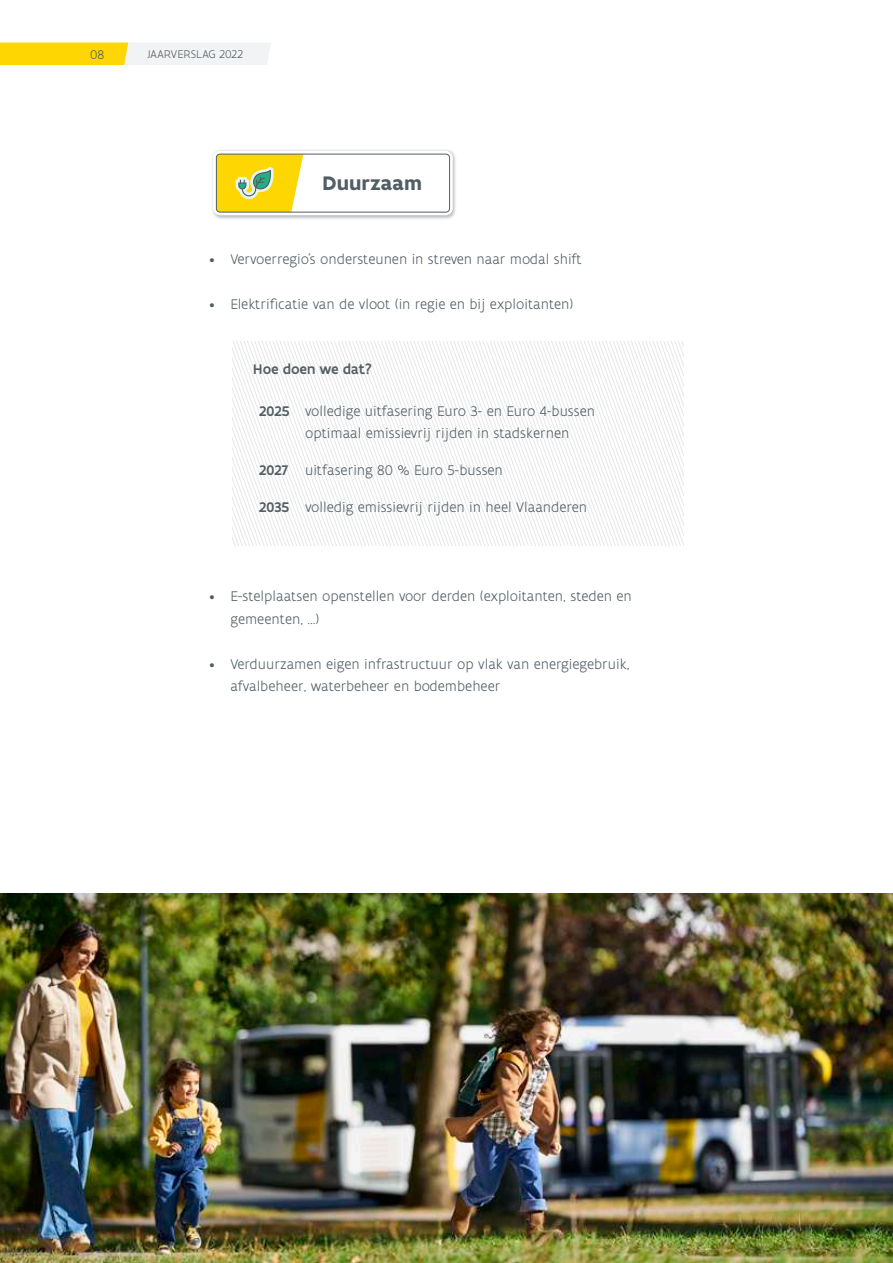
<style>
.page{position:relative;width:893px;height:1263px;background:#fff}
.page>*{position:absolute;margin:0;border:0;box-sizing:border-box;transform-origin:0 0}
.t1{font:700 21px "Flanders Art Sans";color:#525e65}
.t2{font:300 15px/22.5px "Flanders Art Sans";color:#525e65}
.t3{font:500 15px "Flanders Art Sans";color:#525e65}
.t4{font:300 13.5px "Flanders Art Sans";color:#525e65}
.t5{font:300 12px "Flanders Art Sans";letter-spacing:.005em;color:#525e65}
.s1{font-weight:500}
</style>
<div class="page">
<svg style="left:0;top:43px;width:271px;height:22px"></svg>
<svg style="left:463px;top:342px;width:221px;height:204px"></svg>
<img style="left:212px;top:150px;width:244px;height:69px">
<div style="left:213px;top:151px;width:240px;height:64px;background:#fff;border-radius:7px"></div>
<div style="left:216px;top:154px;width:234px;height:59px;border:1px solid #525e65;border-radius:4px"></div>
<svg style="left:216px;top:154px;width:87px;height:58px;background:#ead32e"></svg>
<img style="left:0;top:894px;width:893px;height:369px">
<p class="t4" style="left:90px;top:46px;width:16px">08</p>
<p class="t5" style="left:147px;top:47px;width:98px">JAARVERSLAG 2022</p>
<h1 class="t1" style="left:323px;top:169px;width:101px">Duurzaam</h1>
<p class="t2" style="left:209px;top:248px;width:374px">• Vervoerregio’s ondersteunen in streven naar modal shift</p>
<p class="t2" style="left:209px;top:293px;width:366px">• Elektrificatie van de vloot (in regie en bij exploitanten)</p>
<p class="t3" style="left:253px;top:360px;width:120px">Hoe doen we dat?</p>
<p class="t2" style="left:305px;top:400px;width:292px;text-indent:-46px"><span class="s1">2025</span> volledige uitfasering Euro 3- en Euro 4-bussen optimaal emissievrij rijden in stadskernen</p>
<p class="t2" style="left:259px;top:459px;width:245px"><span class="s1">2027</span> uitfasering 80 % Euro 5-bussen</p>
<p class="t2" style="left:259px;top:496px;width:329px"><span class="s1">2035</span> volledig emissievrij rijden in heel Vlaanderen</p>
<p class="t2" style="left:230px;top:586px;width:403px;text-indent:-21px">• E-stelplaatsen openstellen voor derden (exploitanten, steden en gemeenten, …)</p>
<p class="t2" style="left:230px;top:653px;width:401px;text-indent:-21px">• Verduurzamen eigen infrastructuur op vlak van energiegebruik, afvalbeheer, waterbeheer en bodembeheer</p>
</div>
